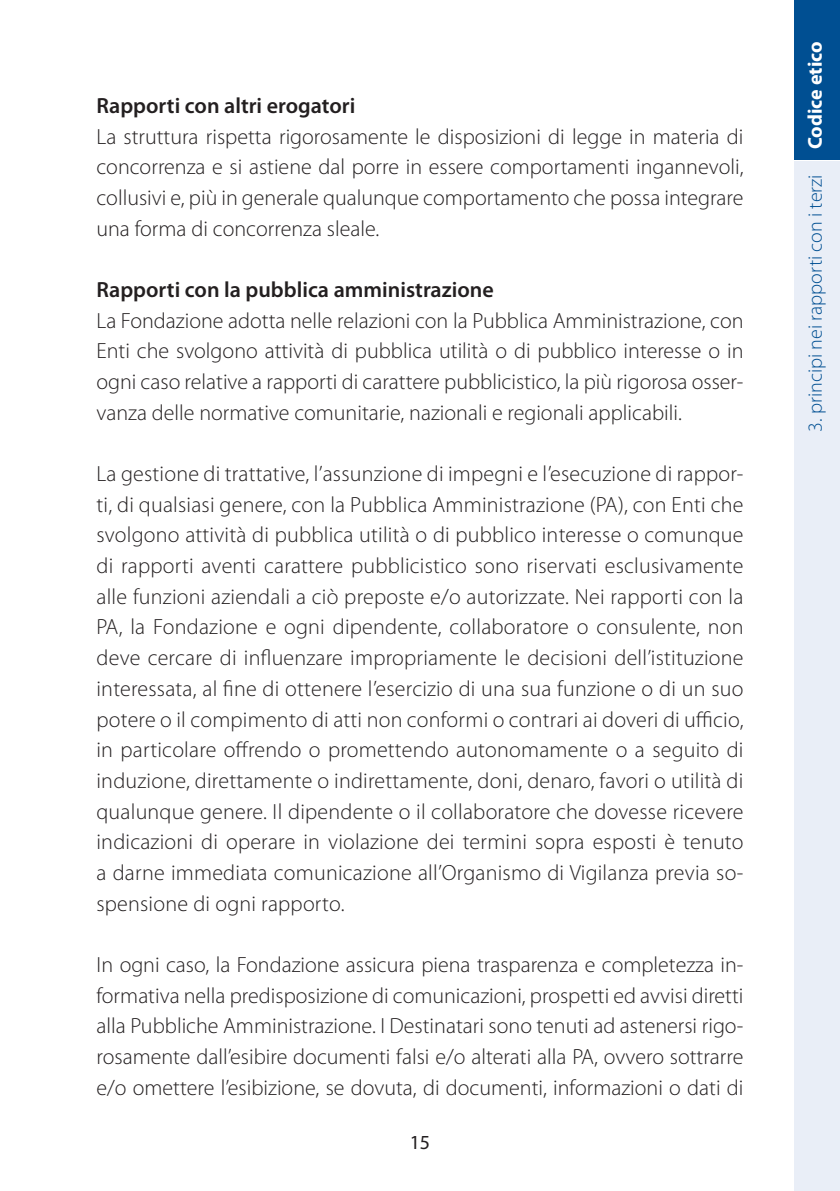
<style>
.page{position:relative;width:840px;height:1191px;background:#fff}
.page>*{position:absolute;margin:0;border:0;box-sizing:border-box;transform-origin:0 0}
.t1{font:300 22px/30.6px "Myriad Pro";color:#231f20;text-align:justify}
.t2{font:600 22px "Myriad Pro";color:#231f20}
.t3{font:300 20px "Myriad Pro";color:#004f92}
.t4{font:700 20px "Myriad Pro";color:#fff}
.t5{font:20px "Myriad Pro";color:#231f20}
</style>
<div class="page">
<div style="left:794px;top:161px;width:45px;height:1030px;background:#e9eef7"></div>
<div style="left:794px;top:0;width:45px;height:160px;background:#004f92"></div>
<p class="t2" style="left:96px;top:91px;width:260px">Rapporti con altri erogatori</p>
<p class="t1" style="left:96px;top:121px;width:648px">La struttura rispetta rigorosamente le disposizioni di legge in materia di concorrenza e si astiene dal porre in essere comportamenti ingannevoli, collusivi e, più in generale qualunque comportamento che possa integrare una forma di concorrenza sleale.</p>
<p class="t2" style="left:96px;top:276px;width:398px">Rapporti con la pubblica amministrazione</p>
<p class="t1" style="left:96px;top:305px;width:648px">La Fondazione adotta nelle relazioni con la Pubblica Amministrazione, con Enti che svolgono attività di pubblica utilità o di pubblico interesse o in ogni caso relative a rapporti di carattere pubblicistico, la più rigorosa osser&shy;vanza delle normative comunitarie, nazionali e regionali applicabili.</p>
<p class="t1" style="left:96px;top:458px;width:648px">La gestione di trattative, l’assunzione di impegni e l’esecuzione di rappor&shy;ti, di qualsiasi genere, con la Pubblica Amministrazione (PA), con Enti che svolgono attività di pubblica utilità o di pubblico interesse o comunque di rapporti aventi carattere pubblicistico sono riservati esclusivamente alle funzioni aziendali a ciò preposte e/o autorizzate. Nei rapporti con la PA, la Fondazione e ogni dipendente, collaboratore o consulente, non deve cercare di influenzare impropriamente le decisioni dell’istituzione interessata, al fine di ottenere l’esercizio di una sua funzione o di un suo potere o il compimento di atti non conformi o contrari ai doveri di ufficio, in particolare offrendo o promettendo autonomamente o a seguito di induzione, direttamente o indirettamente, doni, denaro, favori o utilità di qualunque genere. Il dipendente o il collaboratore che dovesse ricevere indicazioni di operare in violazione dei termini sopra esposti è tenuto a darne immediata comunicazione all’Organismo di Vigilanza previa so&shy;spensione di ogni rapporto.</p>
<p class="t1" style="left:96px;top:949px;width:648px">In ogni caso, la Fondazione assicura piena trasparenza e completezza in&shy;formativa nella predisposizione di comunicazioni, prospetti ed avvisi diretti alla Pubbliche Amministrazione. I Destinatari sono tenuti ad astenersi rigo&shy;rosamente dall’esibire documenti falsi e/o alterati alla PA, ovvero sottrarre e/o omettere l’esibizione, se dovuta, di documenti, informazioni o dati di</p>
<p class="t5" style="left:409px;top:1130px;width:22px">15</p>
<p class="t4" style="left:801px;top:149px;width:109px;rotate:-90deg">Codice etico</p>
<p class="t3" style="left:802px;top:432px;width:259px;rotate:-90deg">3. principi nei rapporti con i terzi</p>
</div>
